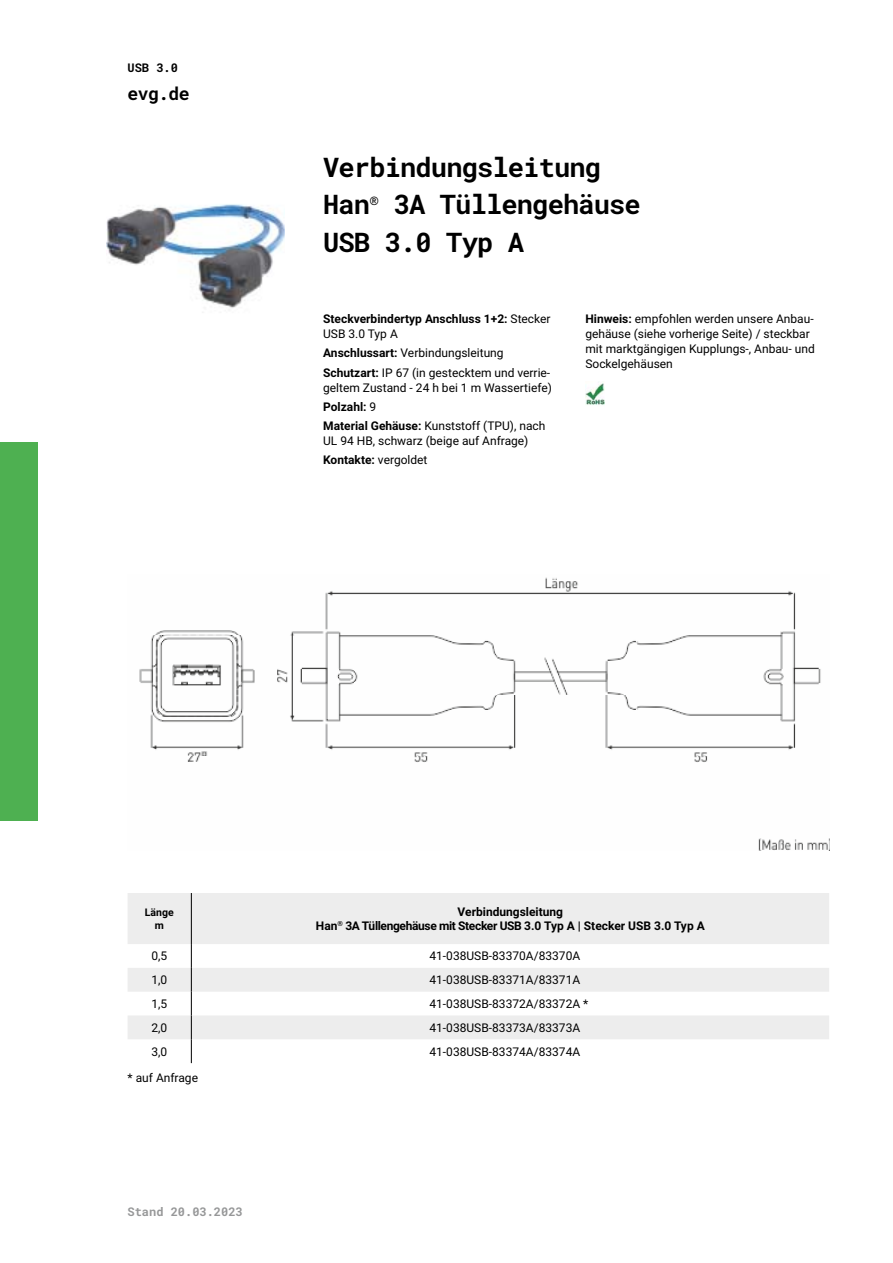
<style>
.page{position:relative;width:893px;height:1263px;background:#fff}
.page>*{position:absolute;margin:0;border:0;box-sizing:border-box;transform-origin:0 0}
.t1{font:700 27px/37.5px "Roboto Mono";letter-spacing:-.03em;color:#000}
.t2{font:700 18px "Roboto Mono";color:#000}
.t3{font:12px/19.2px "Roboto";color:#000}
.t4{font:700 12px/15px "Roboto";color:#000}
.t5{font:700 12px "Roboto Mono";color:#969798}
.t6{font:700 12px "Roboto Mono";color:#000}
.t7{font:700 10.5px/12.8px "Roboto";color:#000;text-align:center}
.s1{font-weight:400}
.s2{font-weight:700}
</style>
<div class="page">
<div style="left:0;top:442px;width:893px;height:379px;background:#4eb051"></div>
<div style="left:38px;top:38px;width:855px;height:1187px;background:#fff"></div>
<img style="left:139px;top:577px;width:690px;height:273px">
<img style="left:106px;top:204px;width:179px;height:104px">
<img style="left:585px;top:383px;width:19px;height:22px">
<svg style="left:128px;top:893px;width:701px;height:170px"></svg>
<p class="t6" style="left:128px;top:63px;width:52px">USB 3.0</p>
<h2 class="t2" style="left:128px;top:86px;width:64px">evg.de</h2>
<h1 class="t1" style="left:323px;top:150px;width:319px">Verbindungsleitung<br>Han<sup>®</sup> 3A Tüllengehäuse<br>USB 3.0 Typ A</h1>
<p class="t4" style="left:323px;top:312px;width:229px">Steckverbindertyp Anschluss 1+2: <span class="s1">Stecker<br>USB 3.0 Typ A</span></p>
<p class="t3" style="left:323px;top:345px;width:229px"><span class="s2">Anschlussart:</span> Verbindungsleitung<br><span class="s2">Schutzart:</span> IP 67 (in gestecktem und verrie-</p>
<p class="t3" style="left:323px;top:379px;width:230px">geltem Zustand - 24 h bei 1 m Wassertiefe)<br><span class="s2">Polzahl:</span> 9<br><span class="s2">Material Gehäuse:</span> Kunststoff (TPU), nach</p>
<p class="t3" style="left:323px;top:432px;width:207px">UL 94 HB, schwarz (beige auf Anfrage)<br><span class="s2">Kontakte:</span> vergoldet</p>
<p class="t3" style="left:585px;top:312px;width:231px;line-height:15px"><span class="s2">Hinweis:</span> empfohlen werden unsere Anbau&shy;gehäuse (siehe vorherige Seite) / steckbar mit marktgängigen Kupplungs-, Anbau- und Sockelgehäusen</p>
<p class="t7" style="left:145px;top:907px;width:30px">Länge m</p>
<p class="t4" style="left:316px;top:905px;width:390px;line-height:14.4px;text-align:center">Verbindungsleitung<br>Han<sup>®</sup> 3A Tüllengehäuse mit Stecker USB 3.0 Typ A | Stecker USB 3.0 Typ A</p>
<p class="t3" style="left:151px;top:947px;width:17px">0,5</p>
<p class="t3" style="left:429px;top:947px;width:152px">41-038USB-83370A/83370A</p>
<p class="t3" style="left:151px;top:971px;width:17px">1,0</p>
<p class="t3" style="left:429px;top:971px;width:152px">41-038USB-83371A/83371A</p>
<p class="t3" style="left:151px;top:995px;width:17px">1,5</p>
<p class="t3" style="left:429px;top:995px;width:160px">41-038USB-83372A/83372A *</p>
<p class="t3" style="left:151px;top:1019px;width:17px">2,0</p>
<p class="t3" style="left:429px;top:1019px;width:152px">41-038USB-83373A/83373A</p>
<p class="t3" style="left:151px;top:1043px;width:17px">3,0</p>
<p class="t3" style="left:429px;top:1043px;width:152px">41-038USB-83374A/83374A</p>
<p class="t3" style="left:128px;top:1069px;width:72px">* auf Anfrage</p>
<p class="t5" style="left:128px;top:1207px;width:117px">Stand 20.03.2023</p>
</div>
